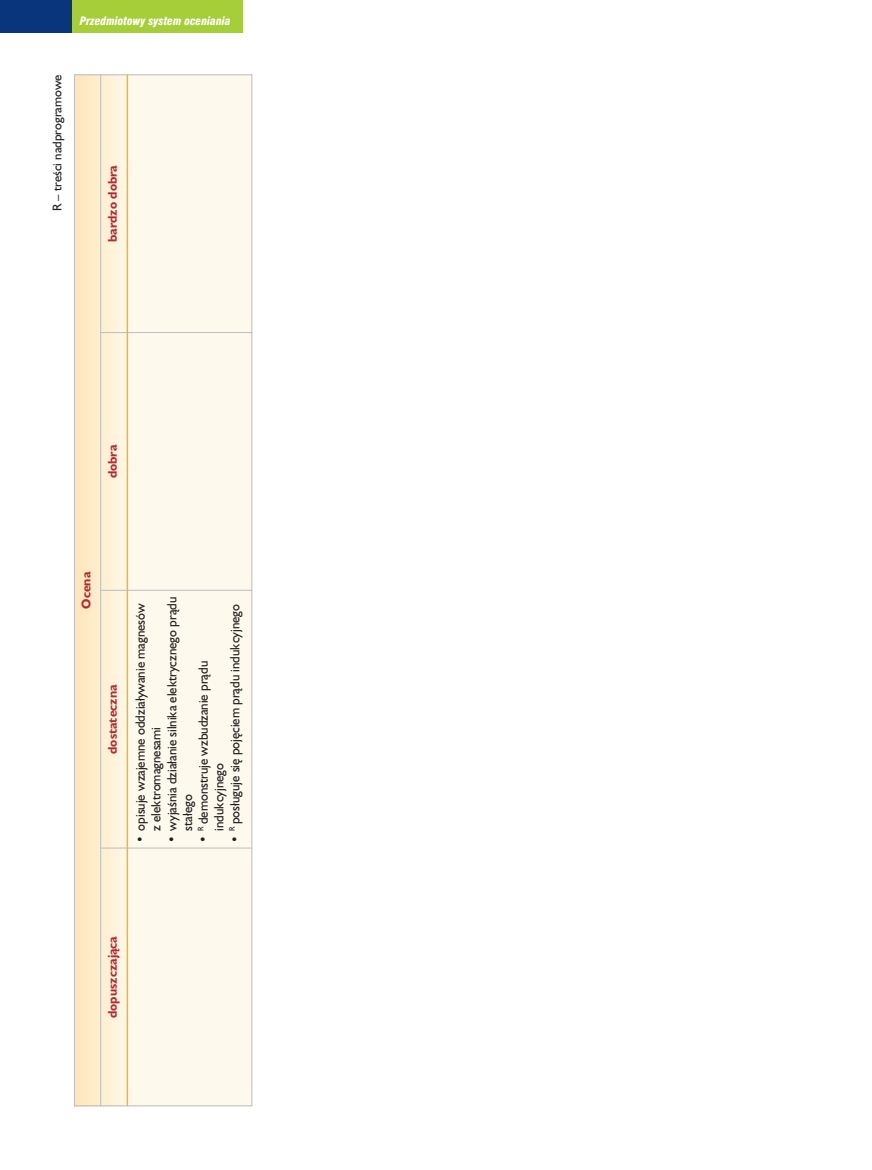
<style>
.page{position:relative;width:872px;height:1170px;background:#fff}
.page>*{position:absolute;margin:0;border:0;box-sizing:border-box;transform-origin:0 0}
.t1{font:13.5px/15.8px "Humanist 521 PL";color:#231f20;scale:.95 1}
.t2{font:700 12.75px "Humanist 521 PL";color:#b7282e}
.t3{font:12.75px "Humanist 521 PL";color:#231f20}
.t4{font:italic 900 condensed 11.25px "Swiss 721 PL";color:#fff}
</style>
<div class="page">
<div style="left:0;top:0;width:78px;height:33px;background:#08357c"></div>
<div style="left:72px;top:0;width:171px;height:33px;background:#a6ce39"></div>
<svg style="left:75px;top:75px;width:52px;height:1030px;background:#fdedce"></svg>
<div style="left:127px;top:848px;width:125px;height:258px;background:#fef9ed"></div>
<div style="left:127px;top:590px;width:125px;height:258px;background:#fef9ed"></div>
<div style="left:127px;top:332px;width:125px;height:258px;background:#fef9ed"></div>
<div style="left:127px;top:74px;width:125px;height:258px;background:#fef9ed"></div>
<hr style="left:74px;top:1105px;width:178px;height:1px;background:#bcbdc0">
<hr style="left:100px;top:847px;width:152px;height:1px;background:#bcbdc0">
<hr style="left:100px;top:590px;width:152px;height:1px;background:#bcbdc0">
<hr style="left:100px;top:332px;width:152px;height:1px;background:#bcbdc0">
<hr style="left:74px;top:74px;width:178px;height:1px;background:#bcbdc0">
<hr style="left:74px;top:74px;width:1px;height:1032px;background:#bcbdc0">
<hr style="left:100px;top:74px;width:1px;height:1032px;background:#bcbdc0">
<hr style="left:127px;top:74px;width:1px;height:1032px;background:#fbb416">
<hr style="left:251px;top:74px;width:1px;height:1032px;background:#bcbdc0">
<p class="t4" style="left:80px;top:16px;width:152px">Przedmiotowy system oceniania</p>
<p class="t3" style="left:53px;top:211px;width:138px;rotate:-90deg">R – treÊci nadprogramowe</p>
<p class="t2" style="left:108px;top:242px;width:79px;rotate:-90deg">bardzo dobra</p>
<p class="t2" style="left:108px;top:478px;width:35px;rotate:-90deg">dobra</p>
<p class="t2" style="left:82px;top:608px;width:38px;rotate:-90deg">Ocena</p>
<p class="t2" style="left:108px;top:753px;width:71px;rotate:-90deg">dostateczna</p>
<p class="t1" style="left:134px;top:830px;width:241px;text-indent:-13px;rotate:-90deg">• opisuje wzajemne oddziaływanie magnesów z elektromagnesami</p>
<p class="t1" style="left:165px;top:830px;width:247px;text-indent:-13px;rotate:-90deg">• wyjaÊnia działanie silnika elektrycznego pràdu stałego</p>
<p class="t1" style="left:228px;top:843px;width:253px;rotate:-90deg">• <sup>R</sup> posługuje si´ poj´ciem pràdu indukcyjnego</p>
<p class="t1" style="left:197px;top:830px;width:180px;text-indent:-13px;rotate:-90deg">• <sup>R</sup> demonstruje wzbudzanie pràdu indukcyjnego</p>
<p class="t2" style="left:108px;top:1017px;width:83px;rotate:-90deg">dopuszczajàca</p>
</div>
